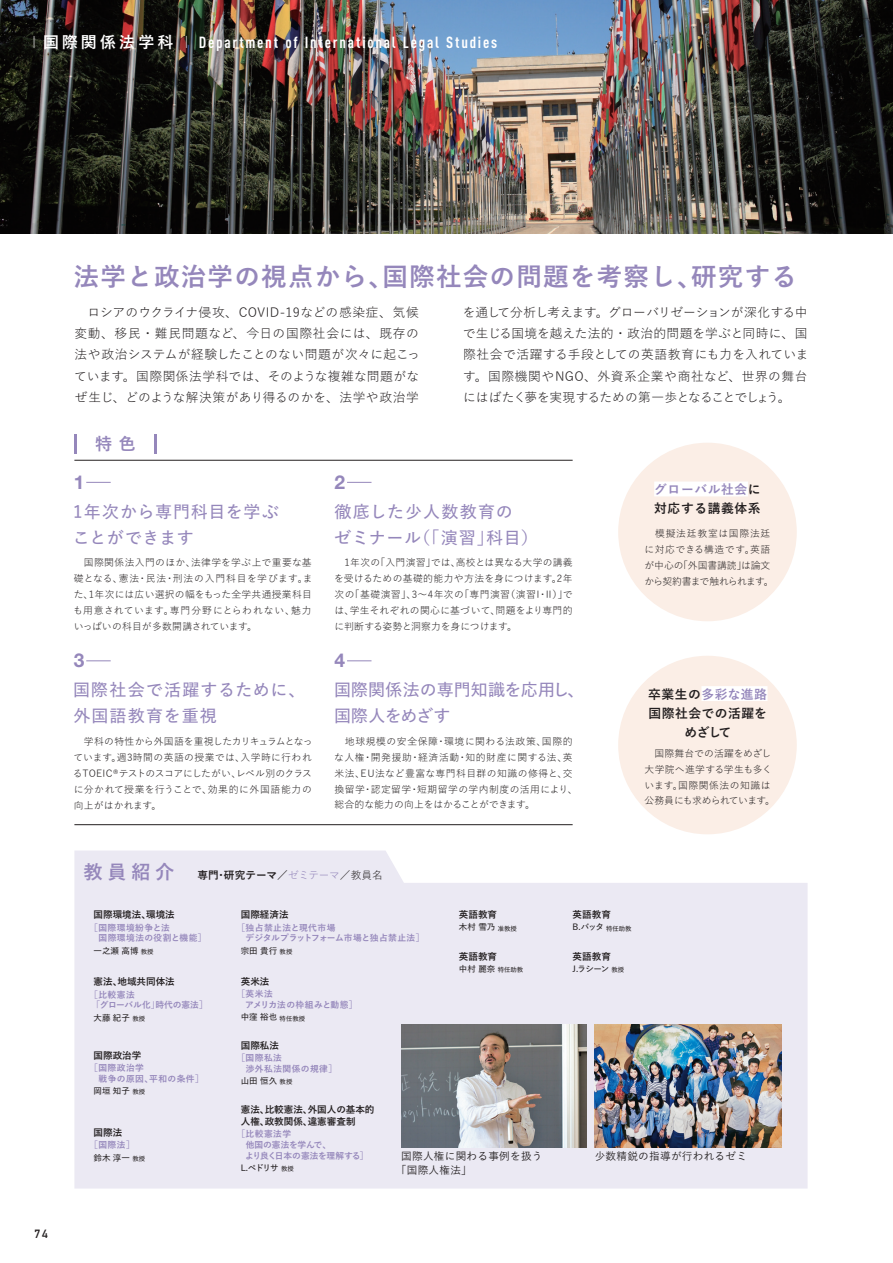
<style>
.page{position:relative;width:893px;height:1263px;background:#fff}
.page>*{position:absolute;margin:0;border:0;box-sizing:border-box;transform-origin:0 0}
.t1{font:700 25.5px "Yu Go";letter-spacing:.05em;color:#9587bb}
.t2{font:700 19.2px "Helvetica Neue LT Std";color:#9587bb}
.t3{font:600 16.95px/25.5px "Yu Go Pr 6 N";letter-spacing:.035em;color:#9587bb}
.t4{font:600 16.95px/25.5px "Yu Go Pr 6 N";color:#9587bb}
.t5{font:600 16.95px/25.5px "Yu Go Pr 6 N";letter-spacing:.065em;color:#9587bb}
.t6{font:700 16.95px "Yu Go";color:#9587bb}
.t7{font:700 15.9px "DIN Cond";letter-spacing:.11em;color:#fff}
.t8{font:12.75px/21.3px "Yu Go Pr 6 N";letter-spacing:.02em;color:#231f20;text-align:justify}
.t9{font:700 12.75px/19.2px "Yu Go";letter-spacing:.05em;color:#231f20}
.t10{font:700 11.7px "DIN Alternate";color:#231f20}
.t11{font:500 10.65px/13.8px "Yu Go Pr 6 N";letter-spacing:.025em;color:#231f20}
.t12{font:700 10.65px "Yu Go Pr 6 N";letter-spacing:.005em;color:#231f20}
.t13{font:9.9px/15.9px "Yu Go Pr 6 N";letter-spacing:.025em;color:#231f20;text-align:justify}
.t14{font:9.9px/15.9px "Yu Go Pr 6 N";letter-spacing:.045em;color:#231f20}
.t15{font:9.9px/15.9px "Yu Go Pr 6 N";letter-spacing:-.005em;color:#231f20}
.t16{font:9.9px/15.9px "Yu Go Pr 6 N";color:#231f20}
.t17{font:700 9.6px/12.8px "Yu Go";color:#231f20}
.t18{font:700 8.7px/10.6px "Yu Go Pr 6 N";letter-spacing:.04em;color:#9587bb}
.t19{font:700 8.7px/10.6px "Yu Go Pr 6 N";letter-spacing:.01em;color:#9587bb}
.t20{font:700 8.7px/10.6px "Yu Go Pr 6 N";letter-spacing:-.01em;color:#9587bb}
.t21{font:700 8.7px/10.6px "Yu Go Pr 6 N";letter-spacing:-.005em;color:#9587bb}
.t22{font:600 8.55px "Yu Go Pr 6 N";color:#231f20}
.s1{font-family:"Yu Go"}
.s2{color:#9587bb}
.s3{font-family:"Yu Go";font-size:19.2px;color:#9587bb}
.s4{font-weight:500}
.s5{font-weight:400;color:#9587bb}
.s6{font-weight:400}
.s7{font-size:6.45px}
</style>
<div class="page">
<img style="left:0;top:0;width:893px;height:234px">
<svg style="left:74px;top:850px;width:734px;height:338px;background:#eceaf3"></svg>
<hr style="left:74px;top:460px;width:499px;height:1px;background:#231f20">
<hr style="left:74px;top:824px;width:499px;height:1px;background:#231f20">
<hr style="left:74px;top:434px;width:3px;height:19px;background:#9587bb">
<hr style="left:154px;top:434px;width:3px;height:19px;background:#9587bb">
<svg style="left:86px;top:482px;width:25px;height:1px"></svg>
<svg style="left:86px;top:661px;width:25px;height:1px"></svg>
<svg style="left:347px;top:482px;width:24px;height:1px"></svg>
<svg style="left:347px;top:661px;width:24px;height:1px"></svg>
<div style="left:618px;top:443px;width:179px;height:178px;background:#fbeee6;border-radius:50%"></div>
<div style="left:618px;top:656px;width:179px;height:178px;background:#fbeee6;border-radius:50%"></div>
<div style="left:654px;top:481px;width:94px;height:15px;background:#fff"></div>
<div style="left:701px;top:686px;width:66px;height:15px;background:#fff"></div>
<img style="left:595px;top:1024px;width:186px;height:124px">
<img style="left:401px;top:1024px;width:186px;height:124px">
<h3 class="t7" style="left:34px;top:32px;width:465px"><span class="s1">■ 国際関係法学科 ■</span> Department of International Legal Studies</h3>
<h1 class="t1" style="left:74px;top:262px;width:725px">法学と政治学の視点から、国際社会の問題を考察し、研究する</h1>
<p class="t8" style="left:74px;top:300px;width:347px">　ロシアのウクライナ侵攻、COVID-19などの感染症、気候変動、移民・難民問題など、今日の国際社会には、既存の法や政治システムが経験したことのない問題が次々に起こっています。国際関係法学科では、そのような複雑な問題がなぜ生じ、どのような解決策があり得るのかを、法学や政治学</p>
<p class="t8" style="left:463px;top:300px;width:347px">を通して分析し考えます。グローバリゼーションが深化する中で生じる国境を越えた法的・政治的問題を学ぶと同時に、国際社会で活躍する手段としての英語教育にも力を入れています。国際機関やNGO、外資系企業や商社など、世界の舞台にはばたく夢を実現するための第一歩となることでしょう。</p>
<h3 class="t6" style="left:95px;top:434px;width:42px">特 色</h3>
<h2 class="t2" style="left:74px;top:470px;width:12px">1</h2>
<h2 class="t2" style="left:334px;top:470px;width:12px">2</h2>
<p class="t9" style="left:654px;top:480px;width:108px"><span class="s2">グローバル社会</span>に対応する講義体系</p>
<p class="t15" style="left:644px;top:524px;width:131px">　模擬法廷教室は国際法廷に対応できる構造です。英語が中心の「外国書講読」は論文から契約書まで触れられます。</p>
<h3 class="t3" style="left:334px;top:497px;width:206px">徹底した少人数教育の<br>ゼミナール（「演習」科目）</h3>
<h3 class="t3" style="left:73px;top:497px;width:207px">1年次から専門科目を学ぶことができます</h3>
<p class="t13" style="left:334px;top:553px;width:240px">　1年次の「入門演習」では、高校とは異なる大学の講義を受けるための基礎的能力や方法を身につけます。2年次の「基礎演習」、3～4年次の「専門演習（演習Ⅰ・Ⅱ）」では、学生それぞれの関心に基づいて、問題をより専門的に判断する姿勢と洞察力を身につけます。</p>
<p class="t13" style="left:73px;top:553px;width:241px">　国際関係法入門のほか、法律学を学ぶ上で重要な基礎となる、憲法・民法・刑法の入門科目を学びます。また、1年次には広い選択の幅をもった全学共通授業科目も用意されています。専門分野にとらわれない、魅力いっぱいの科目が多数開講されています。</p>
<h2 class="t2" style="left:74px;top:649px;width:12px">3</h2>
<h3 class="t5" style="left:73px;top:675px;width:234px">国際社会で活躍するために、外国語教育を重視</h3>
<p class="t13" style="left:73px;top:732px;width:241px">　学科の特性から外国語を重視したカリキュラムとなっています。週3時間の英語の授業では、入学時に行われるTOEIC®テストのスコアにしたがい、レベル別のクラスに分かれて授業を行うことで、効果的に外国語能力の向上がはかれます。</p>
<h2 class="t2" style="left:334px;top:649px;width:12px">4</h2>
<h3 class="t4" style="left:334px;top:675px;width:252px">国際関係法の専門知識を応用し、国際人をめざす</h3>
<p class="t14" style="left:334px;top:732px;width:245px">　地球規模の安全保障・環境に関わる法政策、国際的な人権・開発援助・経済活動・知的財産に関する法、英米法、EU法など豊富な専門科目群の知識の修得と、交換留学・認定留学・短期留学の学内制度の活用により、総合的な能力の向上をはかることができます。</p>
<p class="t9" style="left:648px;top:685px;width:120px;text-align:center">卒業生の<span class="s2">多彩な進路</span>国際社会での活躍をめざして</p>
<p class="t16" style="left:644px;top:744px;width:132px">　国際舞台での活躍をめざし大学院へ進学する学生も多くいます。国際関係法の知識は公務員にも求められています。</p>
<p class="t12" style="left:84px;top:869px;width:301px"><span class="s3">教員紹介</span> 専門・研究テーマ<span class="s4">／</span><span class="s5">ゼミテーマ</span><span class="s6">／教員名</span></p>
<p class="t17" style="left:94px;top:909px;width:83px">国際環境法、環境法</p>
<p class="t18" style="left:99px;top:922px;width:110px;text-indent:-9px">［国際環境紛争と法<br>国際環境法の役割と機能］</p>
<p class="t22" style="left:94px;top:942px;width:62px">一之瀬 高博 <span class="s7">教授</span></p>
<p class="t17" style="left:241px;top:909px;width:49px">国際経済法</p>
<p class="t19" style="left:246px;top:922px;width:181px;text-indent:-9px">［独占禁止法と現代市場<br>デジタルプラットフォーム市場と独占禁止法］</p>
<p class="t22" style="left:241px;top:942px;width:53px">宗田 貴行 <span class="s7">教授</span></p>
<p class="t17" style="left:241px;top:975px;width:30px">英米法</p>
<p class="t18" style="left:245px;top:989px;width:114px;text-indent:-9px">［英米法<br>アメリカ法の枠組みと動態］</p>
<p class="t22" style="left:241px;top:1009px;width:66px">中窪 裕也 <span class="s7">特任教授</span></p>
<p class="t17" style="left:94px;top:976px;width:83px">憲法、地域共同体法</p>
<p class="t21" style="left:89px;top:989px;width:120px">［比較憲法<br>「グローバル化」時代の憲法］</p>
<p class="t22" style="left:94px;top:1009px;width:53px">大藤 紀子 <span class="s7">教授</span></p>
<p class="t17" style="left:94px;top:1049px;width:49px">国際政治学</p>
<p class="t18" style="left:99px;top:1063px;width:107px;text-indent:-9px">［国際政治学<br>戦争の原因、平和の条件］</p>
<p class="t22" style="left:94px;top:1083px;width:53px">岡垣 知子 <span class="s7">教授</span></p>
<p class="t17" style="left:241px;top:1039px;width:40px">国際私法</p>
<p class="t18" style="left:246px;top:1053px;width:93px;text-indent:-9px">［国際私法<br>渉外私法関係の規律］</p>
<p class="t22" style="left:241px;top:1073px;width:53px">山田 恒久 <span class="s7">教授</span></p>
<p class="t17" style="left:459px;top:909px;width:40px">英語教育</p>
<p class="t22" style="left:459px;top:919px;width:60px">木村 雪乃 <span class="s7">准教授</span></p>
<p class="t17" style="left:459px;top:950px;width:40px">英語教育</p>
<p class="t22" style="left:459px;top:960px;width:66px">中村 麗奈 <span class="s7">特任助教</span></p>
<p class="t17" style="left:573px;top:909px;width:40px">英語教育</p>
<p class="t22" style="left:573px;top:919px;width:60px">B.バッタ <span class="s7">特任助教</span></p>
<p class="t17" style="left:573px;top:950px;width:40px">英語教育</p>
<p class="t22" style="left:573px;top:960px;width:53px">J.ラシーン <span class="s7">教授</span></p>
<p class="t10" style="left:34px;top:1225px;width:15px">74</p>
<p class="t17" style="left:94px;top:1126px;width:30px">国際法</p>
<p class="t18" style="left:89px;top:1140px;width:47px">［国際法］</p>
<p class="t22" style="left:94px;top:1149px;width:53px">鈴木 淳一 <span class="s7">教授</span></p>
<p class="t17" style="left:241px;top:1103px;width:135px">憲法、比較憲法、外国人の基本的人権、政教関係、違憲審査制</p>
<p class="t20" style="left:245px;top:1129px;width:125px;text-indent:-9px">［比較憲法学<br>他国の憲法を学んで、<br>より良く日本の憲法を理解する］</p>
<p class="t22" style="left:241px;top:1160px;width:55px">L.ペドリサ <span class="s7">教授</span></p>
<p class="t11" style="left:396px;top:1148px;width:148px;text-indent:5px">国際人権に関わる事例を扱う「国際人権法」</p>
<p class="t11" style="left:595px;top:1148px;width:154px">少数精鋭の指導が行われるゼミ</p>
</div>
